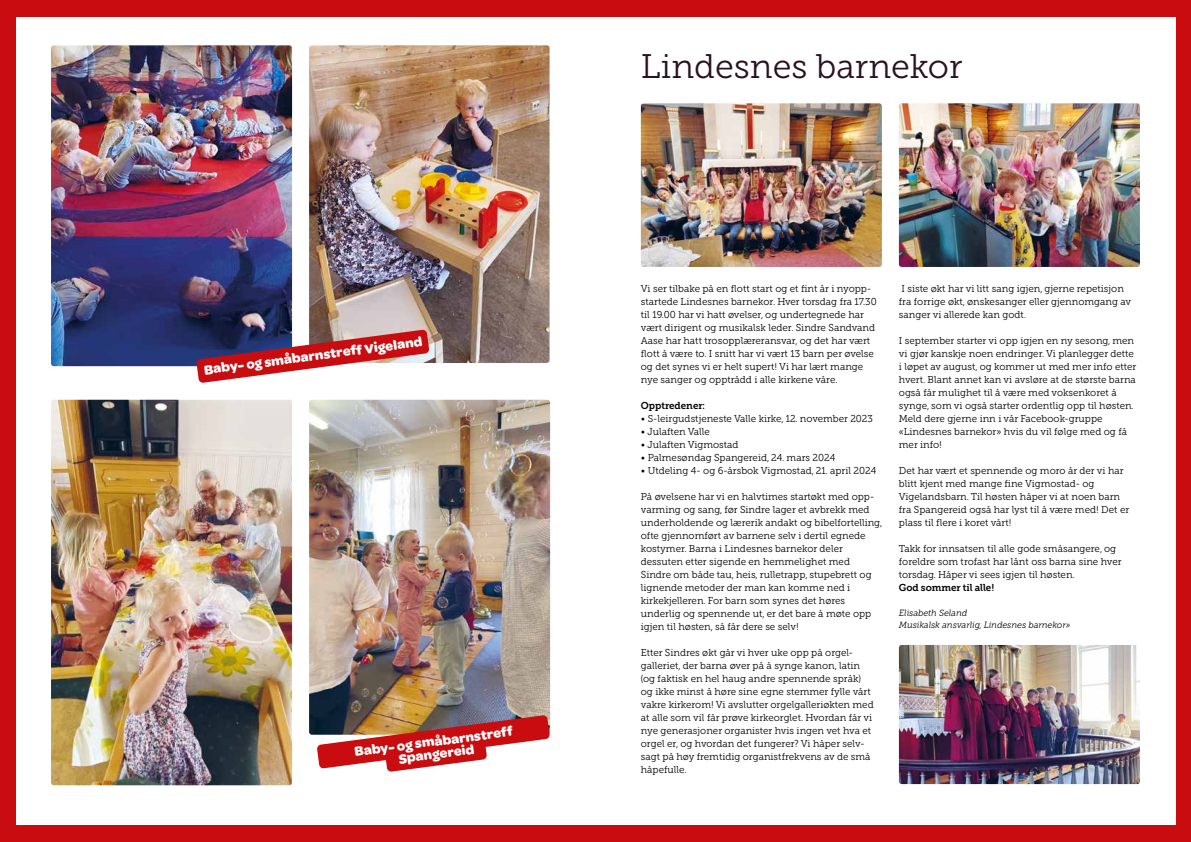
<style>
.page{position:relative;width:1191px;height:842px;background:#c90c0f}
.page>*{position:absolute;margin:0;border:0;box-sizing:border-box;transform-origin:0 0}
.t1{font:34px "Museo Slab Rounded 300";color:#2a1220}
.t2{font:700 14px/13px "Omnes";color:#fff;text-align:center}
.t3{font:10px/13px "Museo Slab Rounded 300";color:#000}
.t4{font:10px "Museo Slab Rounded 700";color:#000}
.t5{font:italic 9px/12px "Museo Slab Rounded 300";color:#000}
</style>
<div class="page">
<div style="left:16px;top:17px;width:1159px;height:808px;background:#fff"></div>
<img style="left:51px;top:45px;width:241px;height:321px">
<img style="left:309px;top:45px;width:240px;height:318px">
<svg style="left:196px;top:329px;width:233px;height:54px"></svg>
<img style="left:51px;top:400px;width:241px;height:385px">
<img style="left:309px;top:400px;width:241px;height:335px">
<svg style="left:317px;top:715px;width:233px;height:57px"></svg>
<img style="left:641px;top:103px;width:241px;height:164px">
<img style="left:899px;top:103px;width:241px;height:164px">
<img style="left:899px;top:645px;width:241px;height:139px">
<h2 class="t2" style="left:203px;top:364px;width:221px;rotate:-8deg">Baby- og småbarnstreff Vigeland</h2>
<h2 class="t2" style="left:354px;top:745px;width:161px;rotate:-8deg">Baby- og småbarnstreff<br>Spangereid</h2>
<h1 class="t1" style="left:641px;top:48px;width:323px">Lindesnes barnekor</h1>
<p class="t3" style="left:641px;top:282px;width:237px">Vi ser tilbake på en flott start og et fint år i nyopp&shy;startede Lindesnes barnekor. Hver torsdag fra 17.30 til 19.00 har vi hatt øvelser, og undertegnede har vært dirigent og musikalsk leder. Sindre Sandvand Aase har hatt trosopplæreransvar, og det har vært flott å være to. I snitt har vi vært 13 barn per øvelse og det synes vi er helt supert! Vi har lært mange nye sanger og opptrådd i alle kirkene våre.</p>
<p class="t4" style="left:641px;top:400px;width:66px">Opptredener:</p>
<p class="t3" style="left:641px;top:412px;width:234px">• S-leirgudstjeneste Valle kirke, 12. november 2023</p>
<p class="t3" style="left:641px;top:425px;width:70px">• Julaften Valle</p>
<p class="t3" style="left:641px;top:438px;width:99px">• Julaften Vigmostad</p>
<p class="t3" style="left:641px;top:451px;width:196px">• Palmesøndag Spangereid, 24. mars 2024</p>
<p class="t3" style="left:641px;top:464px;width:237px">• Utdeling 4- og 6-årsbok Vigmostad, 21. april 2024</p>
<p class="t3" style="left:641px;top:490px;width:243px">På øvelsene har vi en halvtimes startøkt med opp&shy;varming og sang, før Sindre lager et avbrekk med underholdende og lærerik andakt og bibelfortelling, ofte gjennomført av barnene selv i dertil egnede kostymer. Barna i Lindesnes barnekor deler dessuten etter sigende en hemmelighet med Sindre om både tau, heis, rulletrapp, stupebrett og lignende metoder der man kan komme ned i kirkekjelleren. For barn som synes det høres underlig og spennende ut, er det bare å møte opp igjen til høsten, så får dere se selv!</p>
<p class="t3" style="left:641px;top:646px;width:234px">Etter Sindres økt går vi hver uke opp på orgel&shy;galleriet, der barna øver på å synge kanon, latin (og faktisk en hel haug andre spennende språk) og ikke minst å høre sine egne stemmer fylle vårt vakre kirkerom! Vi avslutter orgelgalleriøkten med at alle som vil får prøve kirkeorglet. Hvordan får vi nye generasjoner organister hvis ingen vet hva et orgel er, og hvordan det fungerer? Vi håper selv&shy;sagt på høy fremtidig organistfrekvens av de små håpefulle.</p>
<p class="t3" style="left:899px;top:282px;width:234px">I siste økt har vi litt sang igjen, gjerne repetisjon fra forrige økt, ønskesanger eller gjennomgang av sanger vi allerede kan godt.</p>
<p class="t3" style="left:899px;top:334px;width:239px">I september starter vi opp igjen en ny sesong, men vi gjør kanskje noen endringer. Vi planlegger dette i løpet av august, og kommer ut med mer info etter hvert. Blant annet kan vi avsløre at de største barna også får mulighet til å være med voksenkoret å synge, som vi også starter ordentlig opp til høsten.<br>Meld dere gjerne inn i vår Facebook-gruppe «Lindesnes barnekor» hvis du vil følge med og få mer info!</p>
<p class="t3" style="left:899px;top:464px;width:232px">Det har vært et spennende og moro år der vi har blitt kjent med mange fine Vigmostad- og Vigelandsbarn. Til høsten håper vi at noen barn fra Spangereid også har lyst til å være med! Det er plass til flere i koret vårt!</p>
<p class="t3" style="left:899px;top:542px;width:224px">Takk for innsatsen til alle gode småsangere, og foreldre som trofast har lånt oss barna sine hver torsdag. Håper vi sees igjen til høsten.</p>
<p class="t4" style="left:899px;top:582px;width:97px">God sommer til alle!</p>
<p class="t5" style="left:899px;top:607px;width:173px">Elisabeth Seland<br>Musikalsk ansvarlig, Lindesnes barnekor»</p>
</div>
